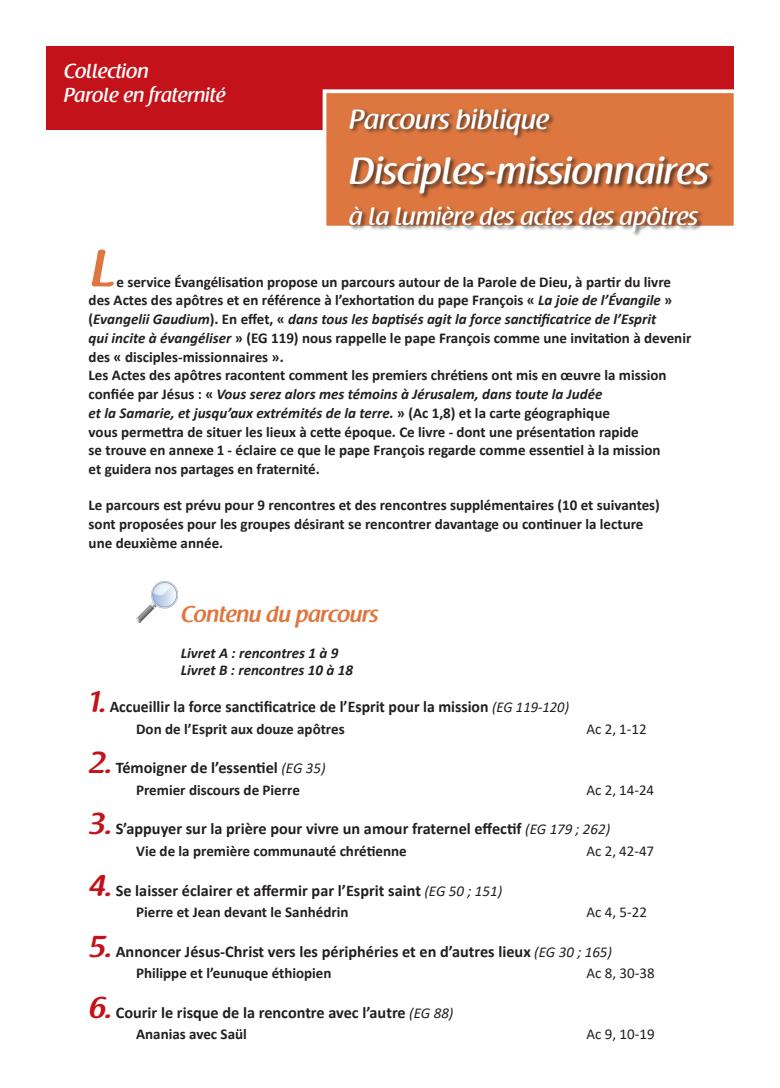
<style>
.page{position:relative;width:780px;height:1088px;background:#fff}
.page>*{position:absolute;margin:0;border:0;box-sizing:border-box;transform-origin:0 0}
.t1{font:600 52.5px "Raspoutine";color:#dd773f}
.t2{font:500 37.5px "Raspoutine";color:#fff}
.t3{font:500 27.5px "Raspoutine";color:#fff}
.t4{font:500 25px "Raspoutine";color:#fff}
.t5{font:600 22.5px "Raspoutine";color:#dd773f}
.t6{font:500 20px/24px "Raspoutine";color:#fff}
.t7{font:700 16.25px "Calibri";color:#231f20}
.t8{font:700 15px/18.8px "Calibri";color:#231f20}
.t9{font:15px "Calibri";color:#231f20}
.t10{font:italic 700 15px/17.5px "Calibri";color:#231f20}
.s1{font-style:italic}
.s2{font-family:"Raspoutine";font-weight:600;font-size:30px;color:#c4121a}
.s3{font-weight:400;font-style:italic;font-size:15px}
</style>
<div class="page">
<div style="left:46px;top:46px;width:687px;height:84px;background:#c4121a"></div>
<div style="left:322px;top:89px;width:415px;height:140px;background:#dd773f;border:4px solid #fff"></div>
<div style="left:348px;top:107px;width:367px;height:130px;background:#231f20;opacity:.75"></div>
<img style="left:136px;top:581px;width:42px;height:41px">
<h3 class="t6" style="left:64px;top:60px;width:163px">Collection<br>Parole en fraternité</h3>
<h3 class="t3" style="left:349px;top:104px;width:201px">Parcours biblique</h3>
<h2 class="t2" style="left:349px;top:150px;width:361px">Disciples-missionnaires</h2>
<h3 class="t4" style="left:349px;top:202px;width:350px">à la lumière des actes des apôtres</h3>
<h1 class="t1" style="left:91px;top:239px;width:26px">L</h1>
<p class="t8" style="left:89px;top:272px;width:604px;text-indent:28px">e service Évangélisation propose un parcours autour de la Parole de Dieu, à partir du livre des Actes des apôtres et en référence à l’exhortation du pape François « <span class="s1">La joie de l’Évangile</span> » (<span class="s1">Evangelii Gaudium</span>). En effet, « <span class="s1">dans tous les baptisés agit la force sanctificatrice de l’Esprit<br>qui incite à évangéliser</span> » (EG 119) nous rappelle le pape François comme une invitation à devenir des « disciples-missionnaires ».<br>Les Actes des apôtres racontent comment les premiers chrétiens ont mis en œuvre la mission confiée par Jésus : « <span class="s1">Vous serez alors mes témoins à Jérusalem, dans toute la Judée<br>et la Samarie, et jusqu’aux extrémités de la terre.</span> » (Ac 1,8) et la carte géographique<br>vous permettra de situer les lieux à cette époque. Ce livre - dont une présentation rapide<br>se trouve en annexe 1 - éclaire ce que le pape François regarde comme essentiel à la mission<br>et guidera nos partages en fraternité.</p>
<p class="t8" style="left:89px;top:496px;width:572px">Le parcours est prévu pour 9 rencontres et des rencontres supplémentaires (10 et suivantes) sont proposées pour les groupes désirant se rencontrer davantage ou continuer la lecture une deuxième année.</p>
<h3 class="t5" style="left:181px;top:602px;width:198px">Contenu du parcours</h3>
<p class="t10" style="left:181px;top:643px;width:174px">Livret A : rencontres 1 à 9<br>Livret B : rencontres 10 à 18</p>
<p class="t7" style="left:89px;top:695px;width:482px"><span class="s2">1.</span> Accueillir la force sanctificatrice de l’Esprit pour la mission <span class="s3">(EG 119-120)</span></p>
<p class="t8" style="left:136px;top:719px;width:210px">Don de l’Esprit aux douze apôtres</p>
<p class="t9" style="left:586px;top:718px;width:62px">Ac 2, 1-12</p>
<p class="t7" style="left:89px;top:756px;width:238px"><span class="s2">2.</span> Témoigner de l’essentiel <span class="s3">(EG 35)</span></p>
<p class="t8" style="left:136px;top:780px;width:165px">Premier discours de Pierre</p>
<p class="t9" style="left:586px;top:779px;width:69px">Ac 2, 14-24</p>
<p class="t7" style="left:89px;top:817px;width:523px"><span class="s2">3.</span> S’appuyer sur la prière pour vivre un amour fraternel effectif <span class="s3">(EG 179 ; 262)</span></p>
<p class="t8" style="left:136px;top:841px;width:272px">Vie de la première communauté chrétienne</p>
<p class="t9" style="left:586px;top:840px;width:69px">Ac 2, 42-47</p>
<p class="t7" style="left:89px;top:879px;width:415px"><span class="s2">4.</span> Se laisser éclairer et affermir par l’Esprit saint <span class="s3">(EG 50 ; 151)</span></p>
<p class="t8" style="left:136px;top:902px;width:214px">Pierre et Jean devant le Sanhédrin</p>
<p class="t9" style="left:586px;top:902px;width:62px">Ac 4, 5-22</p>
<p class="t7" style="left:89px;top:940px;width:525px"><span class="s2">5.</span> Annoncer Jésus-Christ vers les périphéries et en d’autres lieux <span class="s3">(EG 30 ; 165)</span></p>
<p class="t8" style="left:136px;top:963px;width:197px">Philippe et l’eunuque éthiopien</p>
<p class="t9" style="left:586px;top:963px;width:70px">Ac 8, 30-38</p>
<p class="t7" style="left:89px;top:1001px;width:366px"><span class="s2">6.</span> Courir le risque de la rencontre avec l’autre <span class="s3">(EG 88)</span></p>
<p class="t8" style="left:136px;top:1025px;width:112px">Ananias avec Saül</p>
<p class="t9" style="left:586px;top:1024px;width:70px">Ac 9, 10-19</p>
</div>
